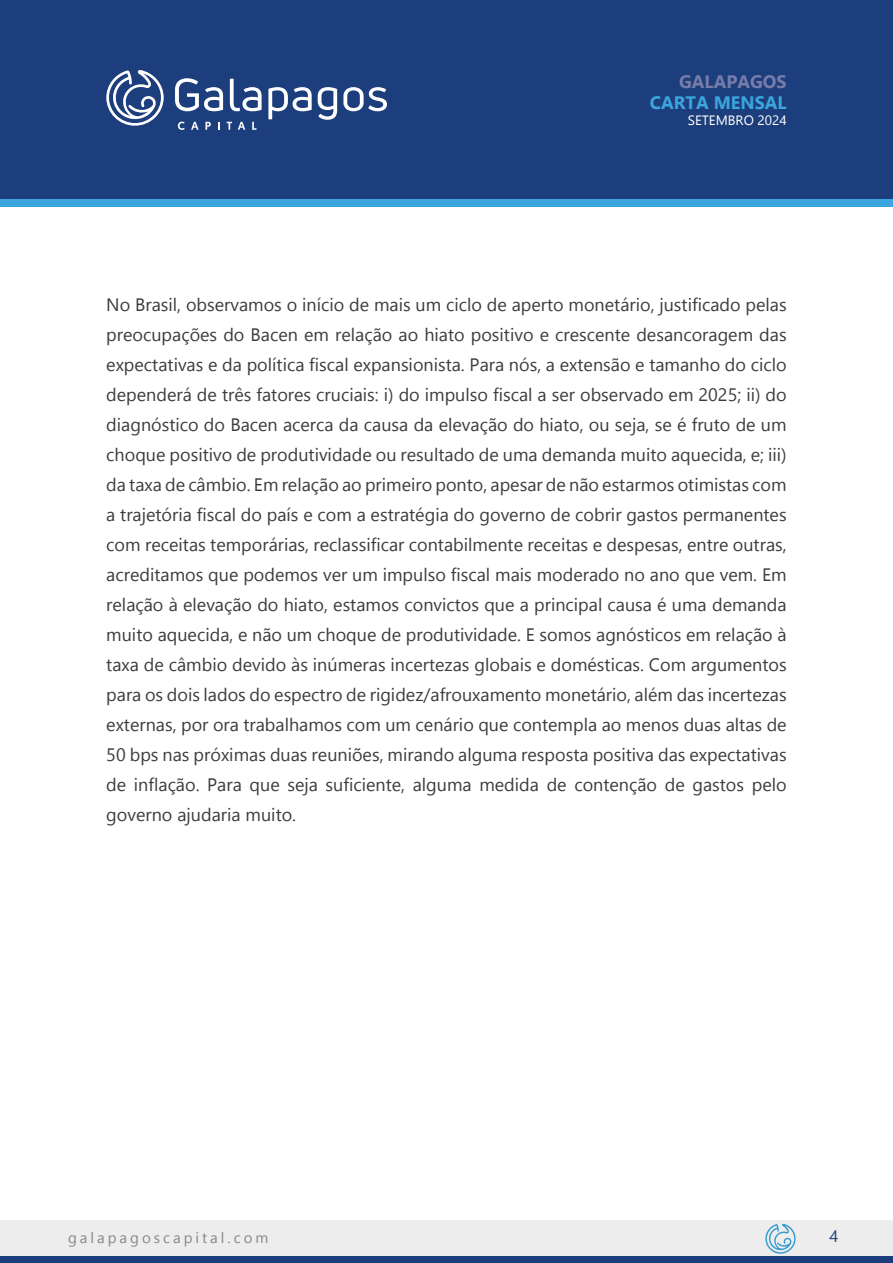
<style>
.page{position:relative;width:893px;height:1263px;background:#fff}
.page>*{position:absolute;margin:0;border:0;box-sizing:border-box;transform-origin:0 0}
.t1{font:18px/30px "Gadugi";color:#3c3c3b;text-align:justify}
.t2{font:700 18px "Gadugi";color:#3ba6de}
.t3{font:700 18px "Gadugi";color:#777dab}
.t4{font:16.5px "Gadugi";color:#1d3e7c}
.t5{font:15px "Gadugi";letter-spacing:.2em;color:#878787}
.t6{font:13.5px "Gadugi";color:#fff}
</style>
<div class="page">
<div style="left:0;top:0;width:893px;height:200px;background:#1d3e7c"></div>
<div style="left:0;top:200px;width:893px;height:7px;background:#3ba6de"></div>
<svg style="left:178px;top:122px;width:7px;height:8px"></svg>
<svg style="left:191px;top:122px;width:8px;height:8px"></svg>
<svg style="left:205px;top:122px;width:6px;height:8px"></svg>
<svg style="left:218px;top:122px;width:2px;height:8px"></svg>
<svg style="left:227px;top:122px;width:5px;height:8px"></svg>
<svg style="left:238px;top:122px;width:7px;height:8px"></svg>
<svg style="left:252px;top:122px;width:4px;height:8px"></svg>
<svg style="left:106px;top:70px;width:58px;height:56px"></svg>
<svg style="left:175px;top:78px;width:48px;height:33px"></svg>
<svg style="left:230px;top:79px;width:32px;height:32px"></svg>
<svg style="left:268px;top:87px;width:44px;height:32px"></svg>
<svg style="left:318px;top:87px;width:19px;height:33px"></svg>
<svg style="left:343px;top:87px;width:44px;height:24px"></svg>
<div style="left:0;top:1220px;width:893px;height:43px;background:#ededed"></div>
<div style="left:0;top:1256px;width:893px;height:7px;background:#1d3e7c"></div>
<svg style="left:765px;top:1224px;width:31px;height:30px"></svg>
<p class="t3" style="left:679px;top:70px;width:109px">GALAPAGOS</p>
<p class="t2" style="left:650px;top:92px;width:138px">CARTA MENSAL</p>
<p class="t6" style="left:688px;top:112px;width:100px">SETEMBRO 2024</p>
<p class="t1" style="left:106px;top:289px;width:682px">No Brasil, observamos o início de mais um ciclo de aperto monetário, justificado pelas preocupações do Bacen em relação ao hiato positivo e crescente desancoragem das expectativas e da política fiscal expansionista. Para nós, a extensão e tamanho do ciclo dependerá de três fatores cruciais: i) do impulso fiscal a ser observado em 2025; ii) do diagnóstico do Bacen acerca da causa da elevação do hiato, ou seja, se é fruto de um choque positivo de produtividade ou resultado de uma demanda muito aquecida, e; iii) da taxa de câmbio. Em relação ao primeiro ponto, apesar de não estarmos otimistas com a trajetória fiscal do país e com a estratégia do governo de cobrir gastos permanentes com receitas temporárias, reclassificar contabilmente receitas e despesas, entre outras, acreditamos que podemos ver um impulso fiscal mais moderado no ano que vem. Em relação à elevação do hiato, estamos convictos que a principal causa é uma demanda muito aquecida, e não um choque de produtividade. E somos agnósticos em relação à taxa de câmbio devido às inúmeras incertezas globais e domésticas. Com argumentos para os dois lados do espectro de rigidez/afrouxamento monetário, além das incertezas externas, por ora trabalhamos com um cenário que contempla ao menos duas altas de 50 bps nas próximas duas reuniões, mirando alguma resposta positiva das expectativas de inflação. Para que seja suficiente, alguma medida de contenção de gastos pelo governo ajudaria muito.</p>
<p class="t5" style="left:68px;top:1229px;width:202px">galapagoscapital.com</p>
<p class="t4" style="left:829px;top:1226px;width:10px">4</p>
</div>
